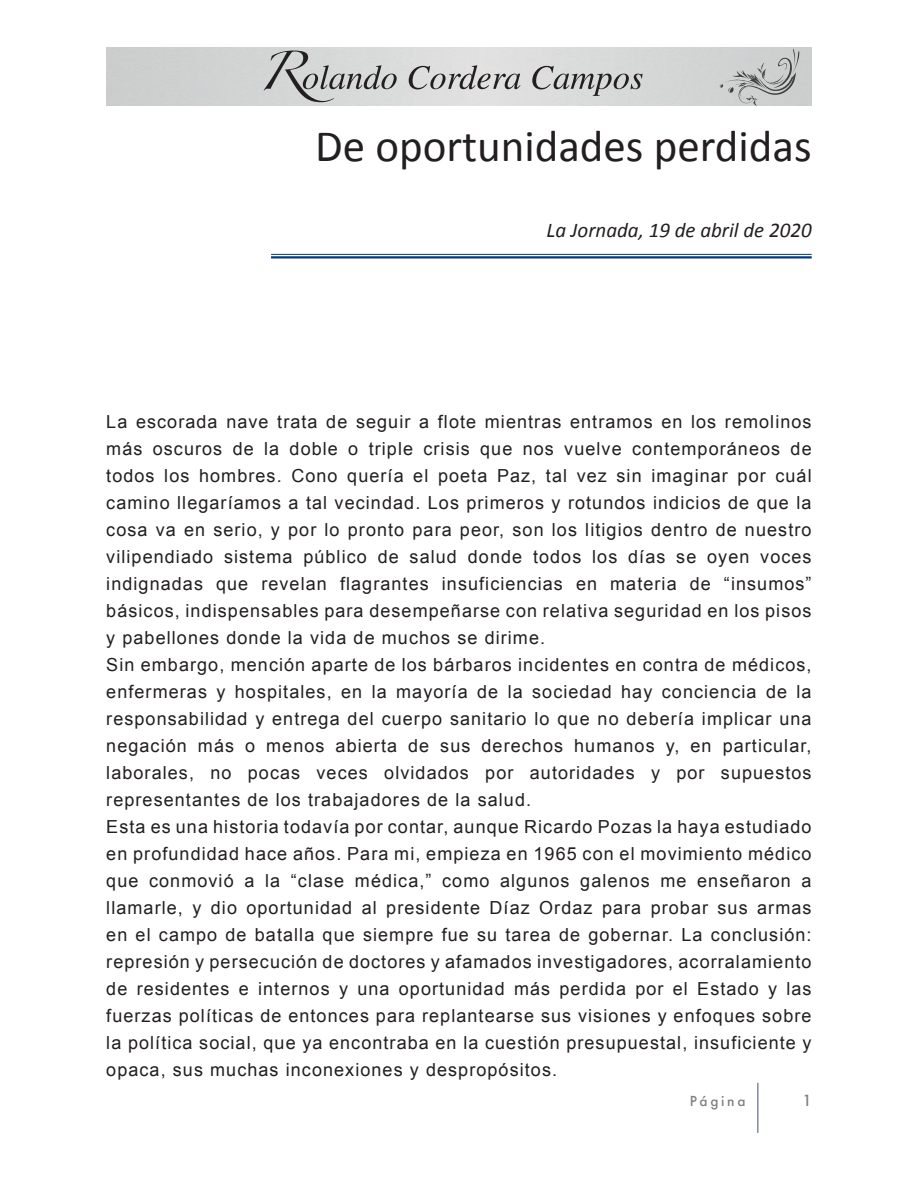
<style>
.page{position:relative;width:918px;height:1188px;background:#fff}
.page>*{position:absolute;margin:0;border:0;box-sizing:border-box;transform-origin:0 0}
.t1{font:45px "Calibri";color:#231f20}
.t2{font:italic 21px "Calibri";color:#231f20}
.t3{font:18px/27px "Arial";letter-spacing:.06em;color:#231f20;text-align:justify}
.t4{font:500 15px "Futura";color:#7e8182}
.t5{font:500 13.5px "Futura";letter-spacing:.2em;color:#7e8182}
</style>
<div class="page">
<svg style="left:264px;top:51px;width:133px;height:51px;background:#bbbcbc"></svg>
<svg style="left:409px;top:65px;width:112px;height:24px;background:#b4b3b3"></svg>
<svg style="left:532px;top:66px;width:111px;height:30px;background:#b7b7b7"></svg>
<svg style="left:719px;top:49px;width:80px;height:57px;background:#bfc0c1"></svg>
<hr style="left:757px;top:1083px;width:2px;height:50px;background:#848ba0">
<hr style="left:271px;top:254px;width:541px;height:1px;background:#013a7a">
<hr style="left:271px;top:256px;width:541px;height:3px;background:#013a7a">
<p class="t1" style="left:315px;top:118px;width:498px">De oportunidades perdidas</p>
<p class="t2" style="left:547px;top:216px;width:267px">La Jornada, 19 de abril de 2020</p>
<p class="t3" style="left:106px;top:408px;width:707px">La escorada nave trata de seguir a flote mientras entramos en los remolinos más oscuros de la doble o triple crisis que nos vuelve contemporáneos de todos los hombres. Cono quería el poeta Paz, tal vez sin imaginar por cuál camino llegaríamos a tal vecindad. Los primeros y rotundos indicios de que la cosa va en serio, y por lo pronto para peor, son los litigios dentro de nuestro vilipendiado sistema público de salud donde todos los días se oyen voces indignadas que revelan flagrantes insuficiencias en materia de “insumos” básicos, indispensables para desempeñarse con relativa seguridad en los pisos y pabellones donde la vida de muchos se dirime.</p>
<p class="t3" style="left:106px;top:651px;width:707px">Sin embargo, mención aparte de los bárbaros incidentes en contra de médicos, enfermeras y hospitales, en la mayoría de la sociedad hay conciencia de la responsabilidad y entrega del cuerpo sanitario lo que no debería implicar una negación más o menos abierta de sus derechos humanos y, en particular, laborales, no pocas veces olvidados por autoridades y por supuestos representantes de los trabajadores de la salud.</p>
<p class="t3" style="left:106px;top:813px;width:707px">Esta es una historia todavía por contar, aunque Ricardo Pozas la haya estudiado en profundidad hace años. Para mi, empieza en 1965 con el movimiento médico que conmovió a la “clase médica,” como algunos galenos me enseñaron a llamarle, y dio oportunidad al presidente Díaz Ordaz para probar sus armas en el campo de batalla que siempre fue su tarea de gobernar. La conclusión: represión y persecución de doctores y afamados investigadores, acorralamiento de residentes e internos y una oportunidad más perdida por el Estado y las fuerzas políticas de entonces para replantearse sus visiones y enfoques sobre la política social, que ya encontraba en la cuestión presupuestal, insuficiente y opaca, sus muchas inconexiones y despropósitos.</p>
<p class="t5" style="left:690px;top:1092px;width:57px">Página</p>
<p class="t4" style="left:802px;top:1091px;width:11px">1</p>
</div>
